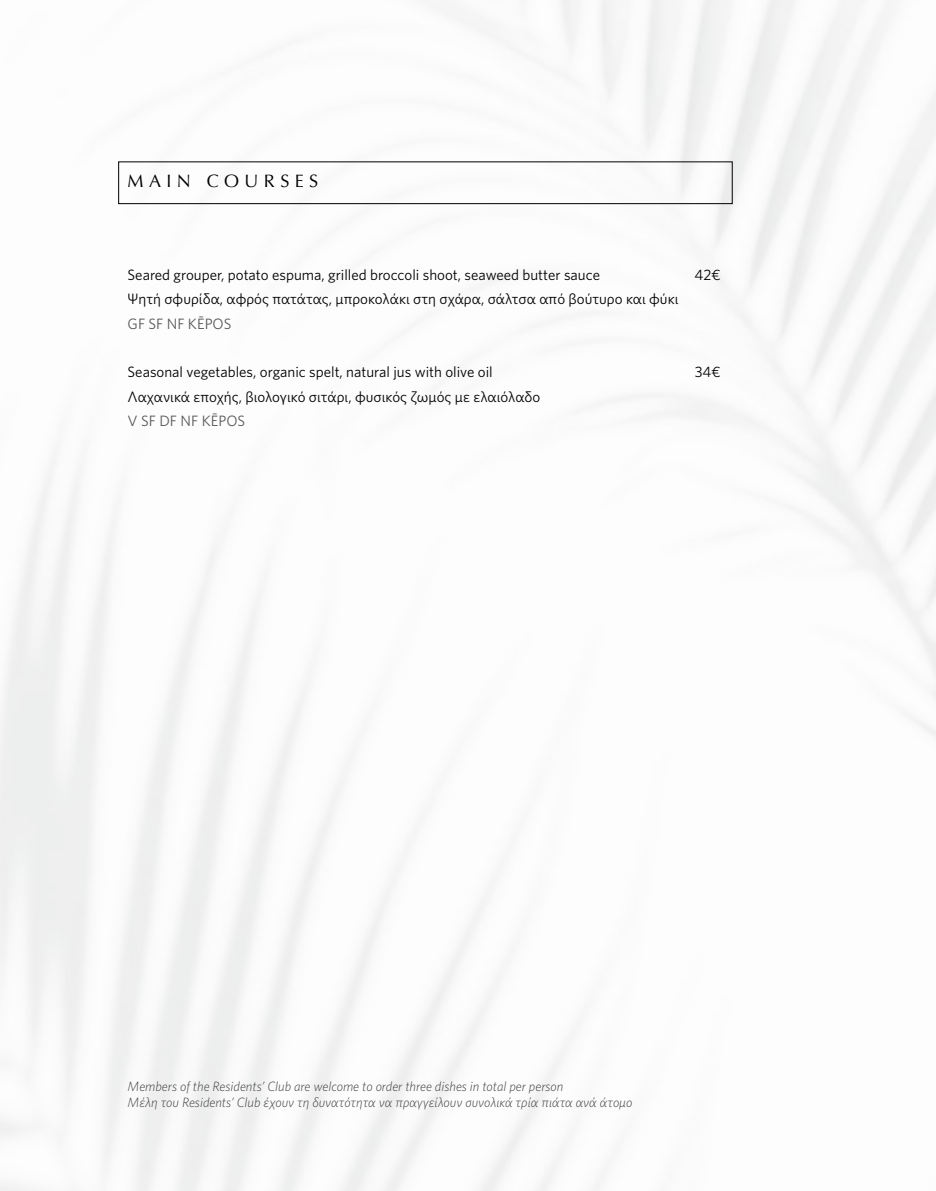
<style>
.page{position:relative;width:936px;height:1191px;background:#fff}
.page>*{position:absolute;margin:0;border:0;box-sizing:border-box;transform-origin:0 0}
.t1{font:18px "Optima";letter-spacing:.3em;color:#000}
.t2{font:15px "Whitney";color:#000}
.t3{font:15px "Whitney";color:#58595b}
.t4{font:italic 300 13.5px/16.2px "Whitney";color:#414042}
</style>
<div class="page">
<img style="left:0;top:0;width:936px;height:1191px">
<div style="left:118px;top:162px;width:614px;height:42px;border:1px solid #000"></div>
<p class="t1" style="left:128px;top:170px;width:192px">MAIN COURSES</p>
<p class="t2" style="left:128px;top:265px;width:474px">Seared grouper, potato espuma, grilled broccoli shoot, seaweed butter sauce</p>
<p class="t2" style="left:694px;top:265px;width:27px">42€</p>
<p class="t2" style="left:128px;top:289px;width:552px">Ψητή σφυρίδα, αφρός πατάτας, μπροκολάκι στη σχάρα, σάλτσα από βούτυρο και φύκι</p>
<p class="t3" style="left:128px;top:313px;width:105px">GF SF NF KĒPOS</p>
<p class="t2" style="left:128px;top:362px;width:366px">Seasonal vegetables, organic spelt, natural jus with olive oil</p>
<p class="t2" style="left:694px;top:362px;width:27px">34€</p>
<p class="t2" style="left:128px;top:386px;width:414px">Λαχανικά εποχής, βιολογικό σιτάρι, φυσικός ζωμός με ελαιόλαδο</p>
<p class="t3" style="left:128px;top:411px;width:119px">V SF DF NF KĒPOS</p>
<p class="t4" style="left:128px;top:1078px;width:506px">Members of the Residents’ Club are welcome to order three dishes in total per person<br>Μέλη του Residents’ Club έχουν τη δυνατότητα να πραγγείλουν συνολικά τρία πιάτα ανά άτομο</p>
</div>
